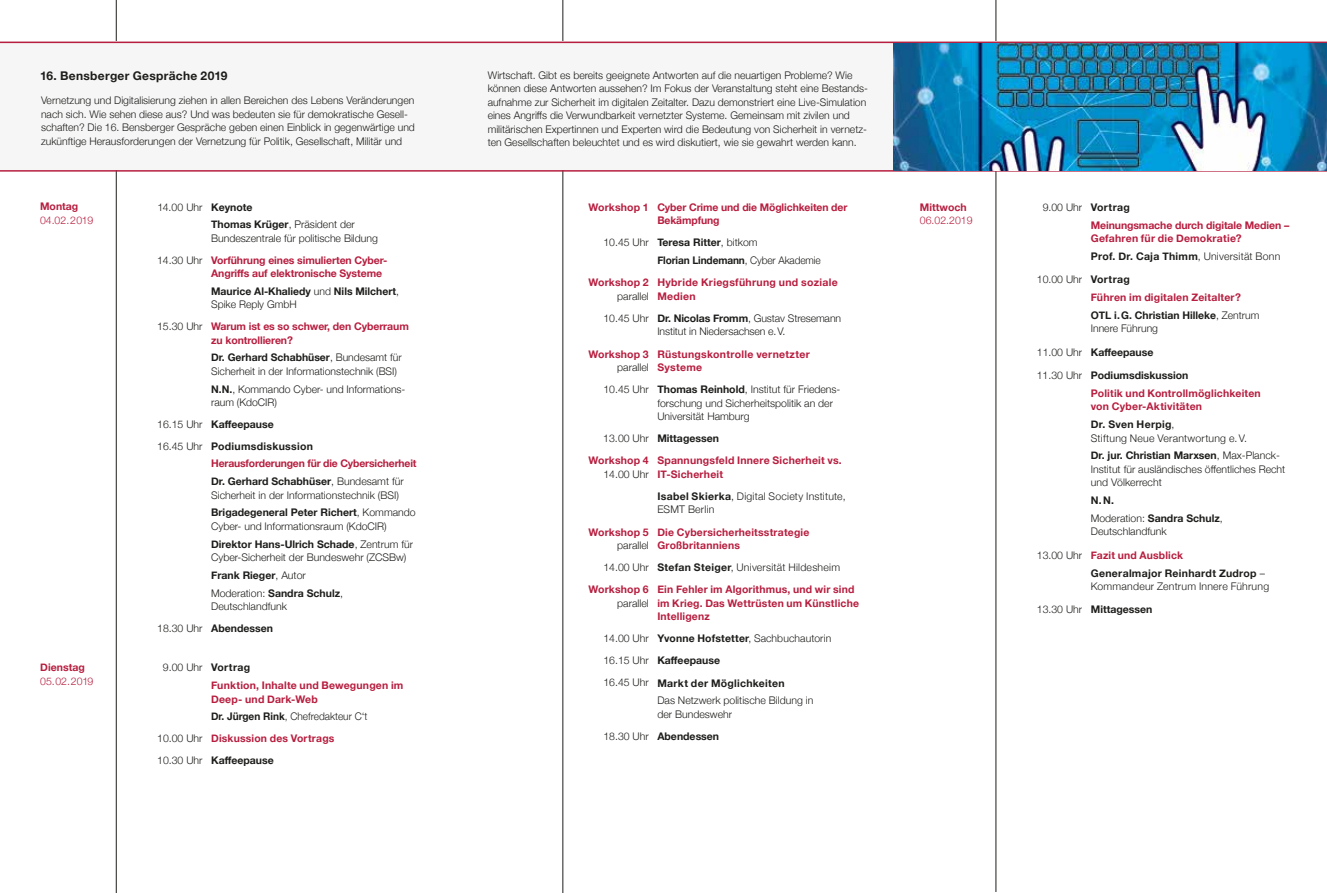
<style>
.page{position:relative;width:1327px;height:893px;background:#fff}
.page>*{position:absolute;margin:0;border:0;box-sizing:border-box;transform-origin:0 0}
.t1{font:700 12px "Helvetica Neue";letter-spacing:.025em;color:#1d1d1b}
.t2{font:300 10.5px/13.5px "Helvetica Neue";color:#1d1d1b}
.t3{font:700 10.5px/13.5px "Helvetica Neue";letter-spacing:.015em;color:#b71e3f}
.t4{font:700 10.5px/17.7px "Helvetica Neue";color:#1d1d1b}
.t5{font:700 10.5px/17.7px "Helvetica Neue";letter-spacing:-.01em;color:#b71e3f}
.t6{font:300 10.5px/13.5px "Helvetica Neue";letter-spacing:.02em;color:#1d1d1b}
.t7{font:700 10.5px/22px "Helvetica Neue";letter-spacing:.025em;color:#1d1d1b}
.t8{font:700 10.5px/17.7px "Helvetica Neue";letter-spacing:-.015em;color:#b71e3f}
.t9{font:300 10.5px/17.7px "Helvetica Neue";color:#1d1d1b;scale:.96 1}
.t10{font:300 10.5px "Helvetica Neue";color:#b71e3f}
.s1{font-weight:700}
.s2{font-weight:700;color:#b71e3f}
.s3{color:#1d1d1b}
.s4{font-weight:300;color:#1d1d1b}
.s5{color:#b71e3f}
.s6{font-weight:300}
</style>
<div class="page">
<hr style="left:116px;top:0;width:1px;height:893px;background:#1d1d1b">
<hr style="left:562px;top:0;width:1px;height:893px;background:#1d1d1b">
<hr style="left:995px;top:0;width:1px;height:892px;background:#1d1d1b">
<div style="left:0;top:42px;width:1327px;height:128px;background:#f6f6f6"></div>
<hr style="left:0;top:42px;width:1327px;height:1px;background:#b71e3f">
<hr style="left:0;top:170px;width:1327px;height:2px;background:#b71e3f">
<img style="left:893px;top:43px;width:434px;height:127px">
<p class="t1" style="left:40px;top:66px;width:189px">16. Bensberger Gespräche 2019</p>
<p class="t2" style="left:41px;top:93px;width:375px">Vernetzung und Digitalisierung ziehen in allen Bereichen des Lebens Veränderungen nach sich. Wie sehen diese aus? Und was bedeuten sie für demokratische Gesell&shy;schaften? Die 16. Bensberger Gespräche geben einen Einblick in gegenwärtige und zukünftige Herausforderungen der Vernetzung für Politik, Gesellschaft, Militär und</p>
<p class="t2" style="left:488px;top:68px;width:382px">Wirtschaft. Gibt es bereits geeignete Antworten auf die neuartigen Probleme? Wie können diese Antworten aussehen? Im Fokus der Veranstaltung steht eine Bestands&shy;aufnahme zur Sicherheit im digitalen Zeitalter. Dazu demonstriert eine Live-Simulation eines Angriffs die Verwundbarkeit vernetzter Systeme. Gemeinsam mit zivilen und militärischen Expertinnen und Experten wird die Bedeutung von Sicherheit in vernetz&shy;ten Gesellschaften beleuchtet und es wird diskutiert, wie sie gewahrt werden kann.</p>
<p class="t3" style="left:40px;top:200px;width:40px">Montag</p>
<p class="t10" style="left:40px;top:212px;width:55px">04.02.2019</p>
<p class="t3" style="left:40px;top:661px;width:46px">Dienstag</p>
<p class="t10" style="left:40px;top:673px;width:55px">05.02.2019</p>
<p class="t2" style="left:211px;top:197px;width:145px;line-height:17.9px;text-indent:-53px">14.00 Uhr <span class="s1">Keynote<br>Thomas Krüger</span>, Präsident der</p>
<p class="t2" style="left:157px;top:227px;width:232px;line-height:21.8px;text-indent:54px">Bundeszentrale für politische Bildung<br>14.30 Uhr <span class="s2">Vorführung eines simulierten Cyber-</span></p>
<p class="t5" style="left:211px;top:265px;width:189px">Angriffs auf elektronische Systeme<br><span class="s3">Maurice Al-Khaliedy</span> <span class="s4">und</span> <span class="s3">Nils Milchert</span><span class="s4">,</span></p>
<p class="t5" style="left:157px;top:294px;width:253px;line-height:21.8px;text-indent:54px"><span class="s4">Spike Reply GmbH<br>15.30 Uhr</span> Warum ist es so schwer, den Cyberraum</p>
<p class="t4" style="left:211px;top:331px;width:192px"><span class="s5">zu kontrollieren?<br></span>Dr. Gerhard Schabhüser<span class="s6">, Bundesamt für</span></p>
<p class="t2" style="left:211px;top:362px;width:196px;line-height:17.7px">Sicherheit in der Informationstechnik (BSI)<br><span class="s1">N.N.</span>, Kommando Cyber- und Informations-</p>
<p class="t2" style="left:157px;top:391px;width:157px;line-height:21.8px;text-indent:54px">raum (KdoCIR)<br>16.15 Uhr <span class="s1">Kaffeepause<br></span>16.45 Uhr <span class="s1">Podiumsdiskussion</span></p>
<p class="t8" style="left:211px;top:455px;width:207px">Herausforderungen für die Cybersicherheit<br><span class="s3">Dr. Gerhard Schabhüser</span><span class="s4">, Bundesamt für</span></p>
<p class="t2" style="left:211px;top:485px;width:206px;line-height:17.7px">Sicherheit in der Informationstechnik (BSI)<br><span class="s1">Brigadegeneral Peter Richert</span>, Kommando</p>
<p class="t2" style="left:211px;top:517px;width:203px;line-height:17.7px">Cyber- und Informationsraum (KdoCIR)<br><span class="s1">Direktor Hans-Ulrich Schade</span>, Zentrum für</p>
<p class="t2" style="left:211px;top:548px;width:197px;line-height:17.7px">Cyber-Sicherheit der Bundeswehr (ZCSBw)<br><span class="s1">Frank Rieger</span>, Autor<br>Moderation: <span class="s1">Sandra Schulz</span>,</p>
<p class="t2" style="left:157px;top:595px;width:131px;line-height:21.8px;text-indent:54px">Deutschlandfunk<br>18.30 Uhr <span class="s1">Abendessen</span></p>
<p class="t3" style="left:211px;top:659px;width:194px;line-height:17.9px;text-indent:-48px"><span class="s4">9.00 Uhr</span> <span class="s3">Vortrag<br></span>Funktion, Inhalte und Bewegungen im</p>
<p class="t9" style="left:211px;top:689px;width:164px"><span class="s2">Deep- und Dark-Web<br></span><span class="s1">Dr. Jürgen Rink</span>, Chefredakteur C‘t</p>
<p class="t3" style="left:157px;top:728px;width:179px;line-height:21.8px"><span class="s4">10.00 Uhr</span> Diskussion des Vortrags<br><span class="s4">10.30 Uhr</span> <span class="s3">Kaffeepause</span></p>
<p class="t5" style="left:657px;top:201px;width:192px;line-height:13.5px;text-indent:-69px">Workshop 1 Cyber Crime und die Möglichkeiten der<br>Bekämpfung</p>
<p class="t2" style="left:657px;top:233px;width:165px;line-height:17.9px;text-indent:-54px">10.45 Uhr <span class="s1">Teresa Ritter</span>, bitkom<br><span class="s1">Florian Lindemann</span>, Cyber Akademie</p>
<p class="t3" style="left:588px;top:276px;width:62px">Workshop 2</p>
<p class="t2" style="left:617px;top:289px;width:33px">parallel</p>
<p class="t3" style="left:657px;top:276px;width:182px">Hybride Kriegsführung und soziale<br>Medien</p>
<p class="t2" style="left:603px;top:311px;width:239px;text-align:center">10.45 Uhr <span class="s1">Dr. Nicolas Fromm</span>, Gustav Stresemann<br>Institut in Niedersachsen e.V.</p>
<p class="t3" style="left:588px;top:347px;width:62px">Workshop 3</p>
<p class="t2" style="left:617px;top:360px;width:33px">parallel</p>
<p class="t3" style="left:657px;top:347px;width:154px">Rüstungskontrolle vernetzter<br>Systeme</p>
<p class="t2" style="left:657px;top:382px;width:185px;text-indent:-54px">10.45 Uhr <span class="s1">Thomas Reinhold</span>, Institut für Friedens&shy;forschung und Sicherheitspolitik an der<br>Universität Hamburg</p>
<p class="t4" style="left:588px;top:428px;width:132px;line-height:22px;text-indent:15px"><span class="s6">13.00 Uhr</span> Mittagessen<br><span class="s5">Workshop 4</span></p>
<p class="t2" style="left:603px;top:467px;width:47px">14.00 Uhr</p>
<p class="t3" style="left:657px;top:454px;width:186px">Spannungsfeld Innere Sicherheit vs.<br>IT-Sicherheit</p>
<p class="t6" style="left:657px;top:489px;width:190px"><span class="s1">Isabel Skierka</span>, Digital Society Institute,<br>ESMT Berlin</p>
<p class="t3" style="left:657px;top:525px;width:153px">Die Cybersicherheitsstrategie<br>Großbritanniens</p>
<p class="t6" style="left:588px;top:556px;width:253px;line-height:22px;text-indent:15px">14.00 Uhr <span class="s1">Stefan Steiger</span>, Universität Hildesheim<br><span class="s2">Workshop 6</span></p>
<p class="t2" style="left:617px;top:595px;width:33px">parallel</p>
<p class="t3" style="left:588px;top:525px;width:62px">Workshop 5</p>
<p class="t2" style="left:617px;top:538px;width:33px">parallel</p>
<p class="t3" style="left:657px;top:583px;width:203px">Ein Fehler im Algorithmus, und wir sind im Krieg. Das Wettrüsten um Künstliche<br>Intelligenz</p>
<p class="t7" style="left:603px;top:628px;width:229px"><span class="s6">14.00 Uhr</span> Yvonne Hofstetter<span class="s6">, Sachbuchautorin<br>16.15 Uhr</span> Kaffeepause<br><span class="s6">16.45 Uhr</span> Markt der Möglichkeiten</p>
<p class="t2" style="left:657px;top:693px;width:157px">Das Netzwerk politische Bildung in der Bundeswehr</p>
<p class="t4" style="left:603px;top:728px;width:117px"><span class="s6">18.30 Uhr</span> Abendessen</p>
<p class="t3" style="left:920px;top:201px;width:48px">Mittwoch</p>
<p class="t10" style="left:920px;top:212px;width:54px">06.02.2019</p>
<p class="t5" style="left:1091px;top:198px;width:200px;text-indent:-48px"><span class="s4">9.00 Uhr</span> <span class="s3">Vortrag<br></span>Meinungsmache durch digitale Medien –</p>
<p class="t3" style="left:1091px;top:230px;width:191px;line-height:17.7px">Gefahren für die Demokratie?<br><span class="s3">Prof. Dr. Caja Thimm</span><span class="s4">, Universität Bonn</span></p>
<p class="t4" style="left:1091px;top:271px;width:170px;text-indent:-54px"><span class="s6">10.00 Uhr</span> Vortrag<br><span class="s5">Führen im digitalen Zeitalter?<br></span>OTL i.G. Christian Hilleke<span class="s6">, Zentrum</span></p>
<p class="t2" style="left:1091px;top:321px;width:69px">Innere Führung</p>
<p class="t4" style="left:1037px;top:343px;width:118px"><span class="s6">11.00 Uhr</span> Kaffeepause</p>
<p class="t3" style="left:1091px;top:367px;width:171px;line-height:17.7px;text-indent:-54px"><span class="s4">11.30 Uhr</span> <span class="s3">Podiumsdiskussion<br></span>Politik und Kontrollmöglichkeiten</p>
<p class="t3" style="left:1091px;top:398px;width:113px;line-height:17.7px">von Cyber-Aktivitäten<br><span class="s3">Dr. Sven Herpig</span><span class="s4">,</span></p>
<p class="t6" style="left:1091px;top:428px;width:191px;line-height:17.7px">Stiftung Neue Verantwortung e.V.<br><span class="s1">Dr. jur. Christian Marxsen</span>, Max-Planck-</p>
<p class="t2" style="left:1091px;top:462px;width:196px">Institut für ausländisches öffentliches Recht und Völkerrecht</p>
<p class="t4" style="left:1091px;top:492px;width:133px">N.N.<br><span class="s6">Moderation:</span> Sandra Schulz<span class="s6">,</span></p>
<p class="t2" style="left:1091px;top:524px;width:77px">Deutschlandfunk</p>
<p class="t7" style="left:1091px;top:546px;width:176px;line-height:17.7px;text-indent:-54px"><span class="s6">13.00 Uhr</span> <span class="s5">Fazit und Ausblick<br></span>Generalmajor Reinhardt Zudrop <span class="s6">–</span></p>
<p class="t6" style="left:1091px;top:579px;width:180px">Kommandeur Zentrum Innere Führung</p>
<p class="t4" style="left:1037px;top:601px;width:117px"><span class="s6">13.30 Uhr</span> Mittagessen</p>
</div>
